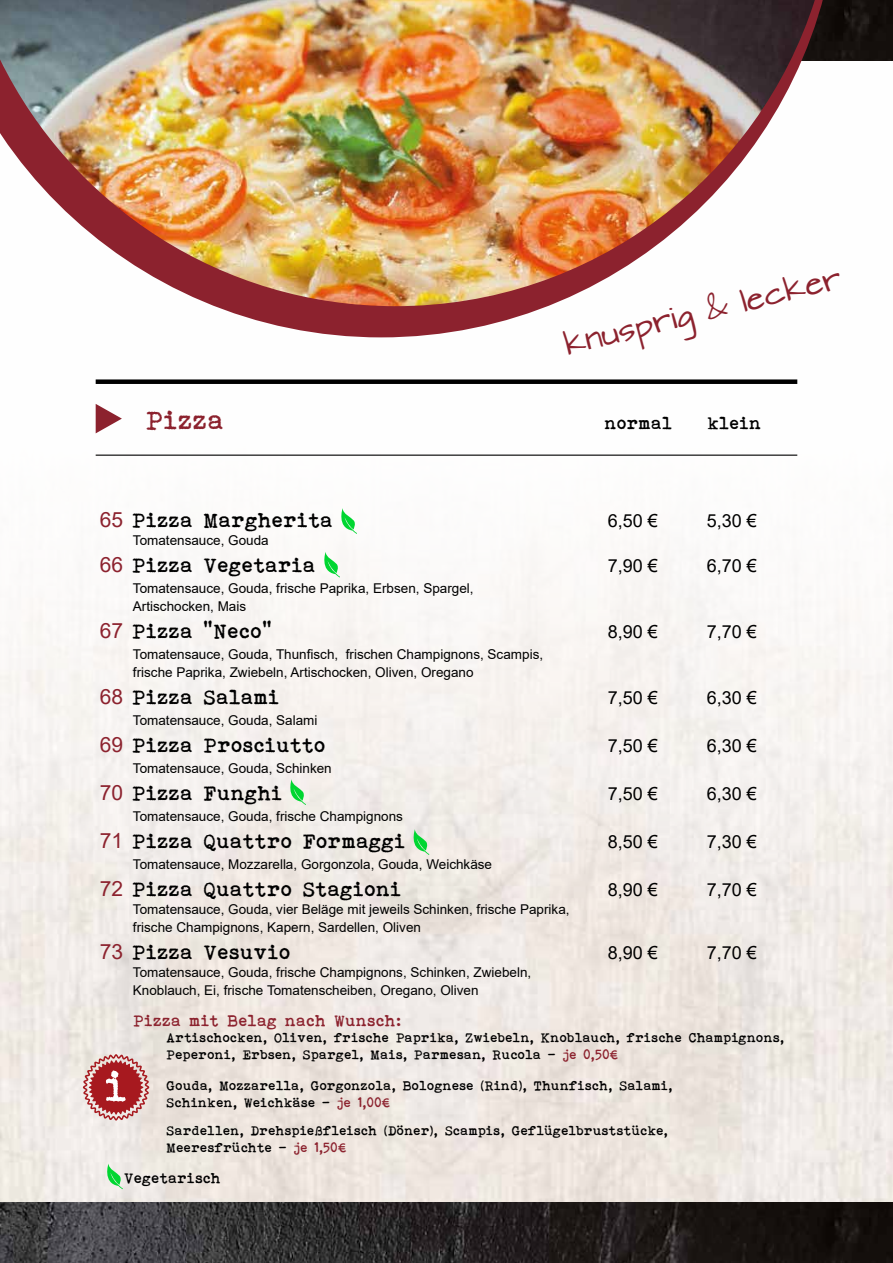
<style>
.page{position:relative;width:893px;height:1263px;background:#fff}
.page>*{position:absolute;margin:0;border:0;box-sizing:border-box;transform-origin:0 0}
.t1{font:27px "Architects Daughter";color:#8c222e}
.t2{font:27px "Bohemian typewriter";color:#8c222e}
.t3{font:21px "Bohemian typewriter";color:#000}
.t4{font:18px "Arial";color:#000}
.t5{font:18px "Bohemian typewriter";color:#000}
.t6{font:16.5px "Bohemian typewriter";color:#8c222e}
.t7{font:15px "Bohemian typewriter";color:#000}
.t8{font:13.5px/18px "Arial";color:#000}
.t9{font:13.5px/16.5px "Bohemian typewriter";color:#000}
.s1{font-family:"Arial";color:#8c222e}
.s2{color:#8c222e}
</style>
<div class="page">
<img style="left:0;top:1202px;width:893px;height:61px">
<img style="left:839px;top:0;width:54px;height:61px">
<div style="left:96px;top:379px;width:701px;height:5px;background:#000"></div>
<hr style="left:96px;top:455px;width:701px;height:1px;background:#000">
<svg style="left:96px;top:404px;width:26px;height:29px"></svg>
<svg style="left:82px;top:1053px;width:68px;height:68px;background:#c97f80"></svg>
<svg style="left:214px;top:0;width:625px;height:337px"></svg>
<img style="left:0;top:0;width:815px;height:306px">
<svg style="left:336px;top:508px;width:21px;height:26px"></svg>
<svg style="left:319px;top:552px;width:21px;height:25px"></svg>
<svg style="left:285px;top:779px;width:21px;height:26px"></svg>
<svg style="left:408px;top:829px;width:22px;height:26px"></svg>
<svg style="left:102px;top:1163px;width:21px;height:26px"></svg>
<h1 class="t1" style="left:562px;top:331px;width:285px;rotate:-14deg">knusprig &amp; lecker</h1>
<h1 class="t2" style="left:147px;top:405px;width:80px">Pizza</h1>
<h3 class="t5" style="left:605px;top:413px;width:69px">normal</h3>
<h3 class="t5" style="left:708px;top:413px;width:56px">klein</h3>
<h2 class="t3" style="left:100px;top:508px;width:236px"><span class="s1">65</span> Pizza Margherita</h2>
<h3 class="t4" style="left:608px;top:508px;width:52px">6,50 €</h3>
<h3 class="t4" style="left:707px;top:508px;width:52px">5,30 €</h3>
<p class="t8" style="left:133px;top:531px;width:137px">Tomatensauce, Gouda</p>
<h2 class="t3" style="left:100px;top:553px;width:218px"><span class="s1">66</span> Pizza Vegetaria</h2>
<h3 class="t4" style="left:608px;top:553px;width:52px">7,90 €</h3>
<h3 class="t4" style="left:707px;top:553px;width:52px">6,70 €</h3>
<p class="t8" style="left:133px;top:579px;width:342px">Tomatensauce, Gouda, frische Paprika, Erbsen, Spargel,<br>Artischocken, Mais</p>
<h2 class="t3" style="left:100px;top:619px;width:174px"><span class="s1">67</span> Pizza “Neco”</h2>
<h3 class="t4" style="left:608px;top:619px;width:52px">8,90 €</h3>
<h3 class="t4" style="left:707px;top:619px;width:52px">7,70 €</h3>
<p class="t8" style="left:133px;top:645px;width:412px">Tomatensauce, Gouda, Thunfisch, frischen Champignons, Scampis, frische Paprika, Zwiebeln, Artischocken, Oliven, Oregano</p>
<h2 class="t3" style="left:100px;top:685px;width:182px"><span class="s1">68</span> Pizza Salami</h2>
<h3 class="t4" style="left:608px;top:685px;width:52px">7,50 €</h3>
<h3 class="t4" style="left:707px;top:685px;width:52px">6,30 €</h3>
<p class="t8" style="left:133px;top:711px;width:186px">Tomatensauce, Gouda, Salami</p>
<h2 class="t3" style="left:100px;top:733px;width:228px"><span class="s1">69</span> Pizza Prosciutto</h2>
<h3 class="t4" style="left:608px;top:733px;width:52px">7,50 €</h3>
<h3 class="t4" style="left:707px;top:733px;width:52px">6,30 €</h3>
<p class="t8" style="left:133px;top:759px;width:200px">Tomatensauce, Gouda, Schinken</p>
<h2 class="t3" style="left:100px;top:781px;width:185px"><span class="s1">70</span> Pizza Funghi</h2>
<h3 class="t4" style="left:608px;top:781px;width:52px">7,50 €</h3>
<h3 class="t4" style="left:707px;top:781px;width:52px">6,30 €</h3>
<p class="t8" style="left:133px;top:807px;width:272px">Tomatensauce, Gouda, frische Champignons</p>
<h2 class="t3" style="left:100px;top:829px;width:308px"><span class="s1">71</span> Pizza Quattro Formaggi</h2>
<h3 class="t4" style="left:608px;top:829px;width:52px">8,50 €</h3>
<h3 class="t4" style="left:707px;top:829px;width:52px">7,30 €</h3>
<p class="t8" style="left:133px;top:855px;width:361px">Tomatensauce, Mozzarella, Gorgonzola, Gouda, Weichkäse</p>
<h2 class="t3" style="left:100px;top:877px;width:304px"><span class="s1">72</span> Pizza Quattro Stagioni</h2>
<h3 class="t4" style="left:608px;top:877px;width:52px">8,90 €</h3>
<h3 class="t4" style="left:707px;top:877px;width:52px">7,70 €</h3>
<p class="t8" style="left:133px;top:900px;width:438px">Tomatensauce, Gouda, vier Beläge mit jeweils Schinken, frische Paprika, frische Champignons, Kapern, Sardellen, Oliven</p>
<h2 class="t3" style="left:100px;top:940px;width:193px"><span class="s1">73</span> Pizza Vesuvio</h2>
<h3 class="t4" style="left:608px;top:940px;width:52px">8,90 €</h3>
<h3 class="t4" style="left:707px;top:940px;width:52px">7,70 €</h3>
<p class="t8" style="left:133px;top:963px;width:400px">Tomatensauce, Gouda, frische Champignons, Schinken, Zwiebeln,<br>Knoblauch, Ei, frische Tomatenscheiben, Oregano, Oliven</p>
<p class="t6" style="left:134px;top:1011px;width:270px">Pizza mit Belag nach Wunsch:</p>
<p class="t9" style="left:167px;top:1029px;width:619px">Artischocken, Oliven, frische Paprika, Zwiebeln, Knoblauch, frische Champignons,<br>Peperoni, Erbsen, Spargel, Mais, Parmesan, Rucola - <span class="s2">je 0,50€</span></p>
<p class="t9" style="left:167px;top:1077px;width:508px">Gouda, Mozzarella, Gorgonzola, Bolognese (Rind), Thunfisch, Salami,<br>Schinken, Weichkäse - <span class="s2">je 1,00€</span></p>
<p class="t9" style="left:167px;top:1122px;width:503px">Sardellen, Drehspießfleisch (Döner), Scampis, Geflügelbruststücke,<br>Meeresfrüchte - <span class="s2">je 1,50€</span></p>
<p class="t7" style="left:124px;top:1169px;width:99px">Vegetarisch</p>
</div>
